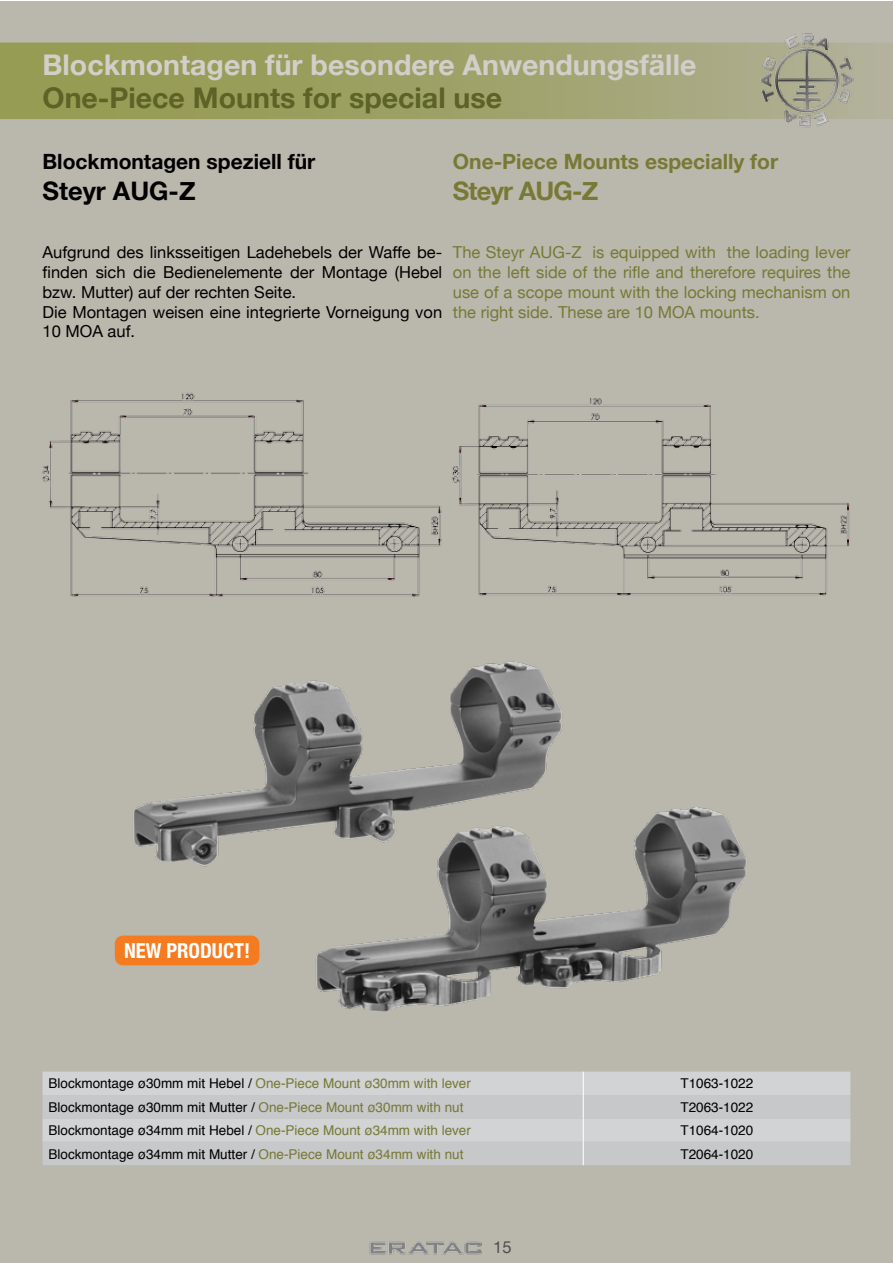
<style>
.page{position:relative;width:893px;height:1263px;background:#fff}
.page>*{position:absolute;margin:0;border:0;box-sizing:border-box;transform-origin:0 0}
.t1{font:700 28.5px "Helvetica Neue";color:#d2cfca}
.t2{font:700 28.5px "Helvetica Neue";color:#5d6227}
.t3{font:700 25.5px "Helvetica Neue";color:#000}
.t4{font:700 25.5px "Helvetica Neue";letter-spacing:-.03em;color:#777935}
.t5{font:700 21px "Helvetica Neue";color:#777935}
.t6{font:700 21px "Helvetica Neue";color:#000}
.t7{font:700 condensed 20.7px "Helvetica Neue";color:#fff}
.t8{font:16.5px/19.8px "Helvetica Neue";color:#000}
.t9{font:16.5px/19.8px "Helvetica Neue";color:#777935;text-align:justify}
.t10{font:16.5px "Helvetica Neue";color:#4d4d4f}
.t11{font:13.5px "Helvetica";color:#000}
.t12{font:13.5px "Helvetica";color:#777935}
.s1{color:#000}
.s2{color:#777935}
</style>
<div class="page">
<div style="left:0;top:1px;width:892px;height:1262px;background:#bab7ad"></div>
<img style="left:108px;top:646px;width:475px;height:241px">
<img style="left:283px;top:792px;width:502px;height:245px">
<div style="left:43px;top:1071px;width:807px;height:24px;background:#d1d3d4"></div>
<svg style="left:43px;top:1095px;width:807px;height:70px;background:#cacbcd"></svg>
<svg style="left:583px;top:1071px;width:1px;height:94px"></svg>
<img style="left:444px;top:383px;width:415px;height:234px">
<img style="left:38px;top:387px;width:408px;height:215px">
<div style="left:115px;top:935px;width:144px;height:30px;background:#f47b20;border-radius:9px"></div>
<svg style="left:0;top:43px;width:892px;height:76px;background:#9ea168"></svg>
<img style="left:753px;top:26px;width:109px;height:109px">
<img style="left:366px;top:1239px;width:119px;height:17px">
<h1 class="t1" style="left:43px;top:47px;width:655px">Blockmontagen für besondere Anwendungsfälle</h1>
<h1 class="t2" style="left:43px;top:80px;width:461px">One-Piece Mounts for special use</h1>
<p class="t6" style="left:43px;top:149px;width:274px">Blockmontagen speziell für</p>
<h2 class="t3" style="left:43px;top:175px;width:155px">Steyr AUG-Z</h2>
<p class="t5" style="left:453px;top:149px;width:327px">One-Piece Mounts especially for</p>
<h2 class="t4" style="left:453px;top:175px;width:147px">Steyr AUG-Z</h2>
<p class="t8" style="left:43px;top:242px;width:401px">Aufgrund des linksseitigen Ladehebels der Waffe be&shy;finden sich die Bedienelemente der Montage (Hebel bzw. Mutter) auf der rechten Seite.<br>Die Montagen weisen eine integrierte Vorneigung von 10 MOA auf.</p>
<p class="t9" style="left:453px;top:242px;width:399px">The Steyr AUG-Z is equipped with the loading lever on the left side of the rifle and therefore requires the use of a scope mount with the locking mechanism on the right side. These are 10 MOA mounts.</p>
<p class="t7" style="left:124px;top:938px;width:128px">NEW PRODUCT!</p>
<p class="t12" style="left:49px;top:1078px;width:424px"><span class="s1">Blockmontage ø30mm mit Hebel /</span> One-Piece Mount ø30mm with lever</p>
<p class="t11" style="left:680px;top:1078px;width:74px">T1063-1022</p>
<p class="t11" style="left:49px;top:1101px;width:416px">Blockmontage ø30mm mit Mutter / <span class="s2">One-Piece Mount ø30mm with nut</span></p>
<p class="t11" style="left:680px;top:1101px;width:74px">T2063-1022</p>
<p class="t12" style="left:49px;top:1125px;width:424px"><span class="s1">Blockmontage ø34mm mit Hebel /</span> One-Piece Mount ø34mm with lever</p>
<p class="t11" style="left:680px;top:1125px;width:74px">T1064-1020</p>
<p class="t11" style="left:49px;top:1148px;width:416px">Blockmontage ø34mm mit Mutter / <span class="s2">One-Piece Mount ø34mm with nut</span></p>
<p class="t11" style="left:680px;top:1148px;width:74px">T2064-1020</p>
<p class="t10" style="left:493px;top:1237px;width:20px">15</p>
</div>
